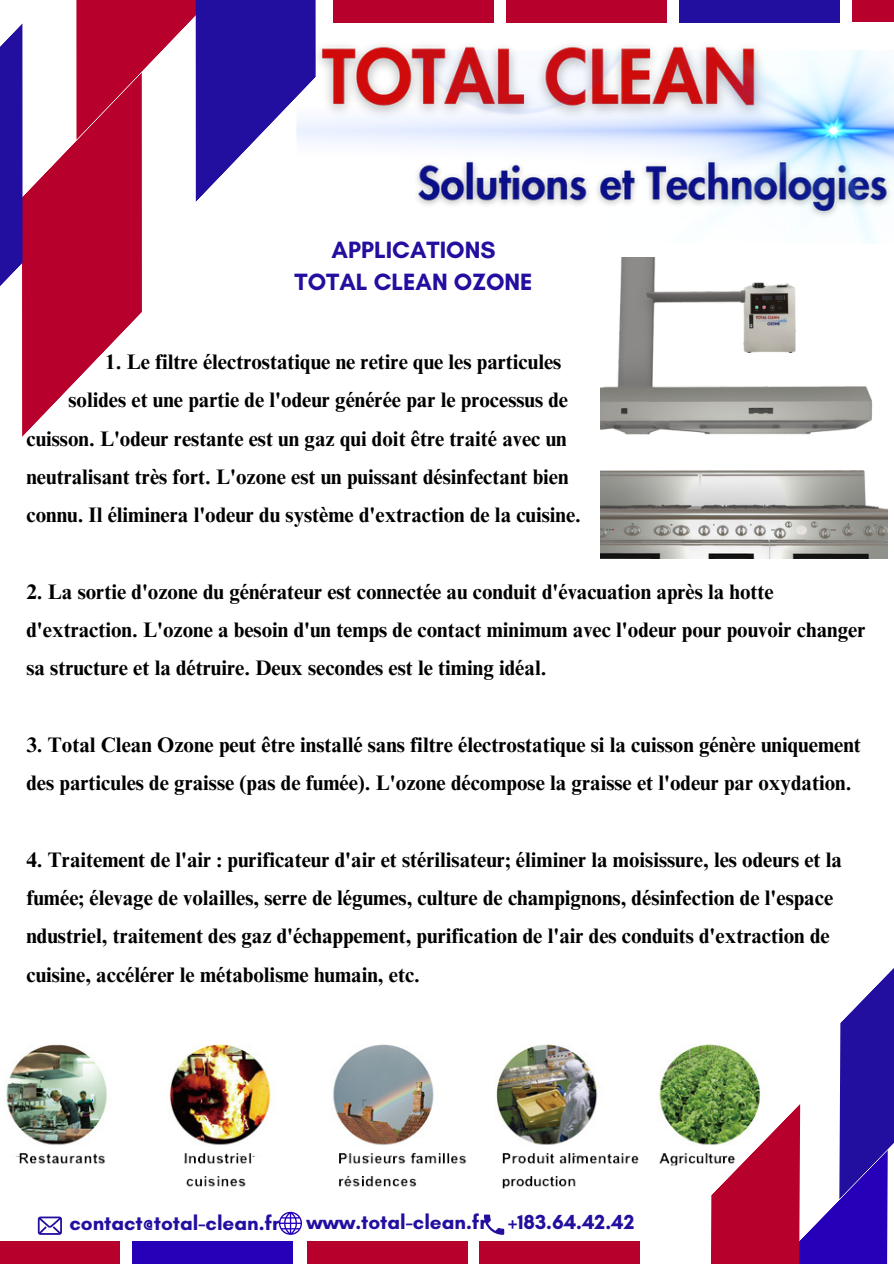
<style>
.page{position:relative;width:894px;height:1264px;background:#fff}
.page>*{position:absolute;margin:0;border:0;box-sizing:border-box;transform-origin:0 0}
.t1{font:700 24px/32.7px "Glacial Indifference";color:#220e9f;text-align:center}
.t2{font:700 21px/38.2px "Times NRMT Pro";color:#000}
.t3{font:700 20.7px "Glacial Indifference";color:#220e9f}
</style>
<div class="page">
<img style="left:6px;top:1044px;width:704px;height:57px">
<svg style="left:710px;top:969px;width:183px;height:294px"></svg>
<svg style="left:0;top:0;width:290px;height:437px"></svg>
<svg style="left:486px;top:1225px;width:18px;height:9px"></svg>
<svg style="left:279px;top:1225px;width:22px;height:9px"></svg>
<svg style="left:38px;top:1225px;width:23px;height:9px"></svg>
<div style="left:132px;top:1240px;width:161px;height:23px;background:#2500b8"></div>
<div style="left:306px;top:1240px;width:161px;height:23px;background:#b8002c"></div>
<div style="left:479px;top:1240px;width:161px;height:23px;background:#b8002c"></div>
<div style="left:0;top:1240px;width:120px;height:23px;background:#b8002c"></div>
<img style="left:290px;top:0;width:603px;height:258px">
<img style="left:600px;top:258px;width:287px;height:300px">
<img style="left:7px;top:1101px;width:800px;height:124px">
<p class="t1" style="left:294px;top:233px;width:239px">APPLICATIONS<br>TOTAL CLEAN OZONE</p>
<p class="t2" style="left:105px;top:345px;width:457px">1. Le filtre électrostatique ne retire que les particules</p>
<p class="t2" style="left:68px;top:384px;width:501px">solides et une partie de l'odeur générée par le processus de</p>
<p class="t2" style="left:26px;top:422px;width:541px">cuisson. L'odeur restante est un gaz qui doit être traité avec un</p>
<p class="t2" style="left:26px;top:460px;width:543px">neutralisant très fort. L'ozone est un puissant désinfectant bien</p>
<p class="t2" style="left:26px;top:498px;width:556px">connu. Il éliminera l'odeur du système d'extraction de la cuisine.</p>
<p class="t2" style="left:26px;top:575px;width:840px">2. La sortie d'ozone du générateur est connectée au conduit d'évacuation après la hotte d'extraction. L'ozone a besoin d'un temps de contact minimum avec l'odeur pour pouvoir changer sa structure et la détruire. Deux secondes est le timing idéal.</p>
<p class="t2" style="left:26px;top:728px;width:835px">3. Total Clean Ozone peut être installé sans filtre électrostatique si la cuisson génère uniquement des particules de graisse (pas de fumée). L'ozone décompose la graisse et l'odeur par oxydation.</p>
<p class="t2" style="left:26px;top:843px;width:816px">4. Traitement de l'air : purificateur d'air et stérilisateur; éliminer la moisissure, les odeurs et la fumée; élevage de volailles, serre de légumes, culture de champignons, désinfection de l'espace ndustriel, traitement des gaz d'échappement, purification de l'air des conduits d'extraction de cuisine, accélérer le métabolisme humain, etc.</p>
<p class="t3" style="left:69px;top:1210px;width:212px">contact@total-clean.fr</p>
<p class="t3" style="left:306px;top:1209px;width:182px">www.total-clean.fr</p>
<p class="t3" style="left:508px;top:1209px;width:128px">+183.64.42.42</p>
</div>
